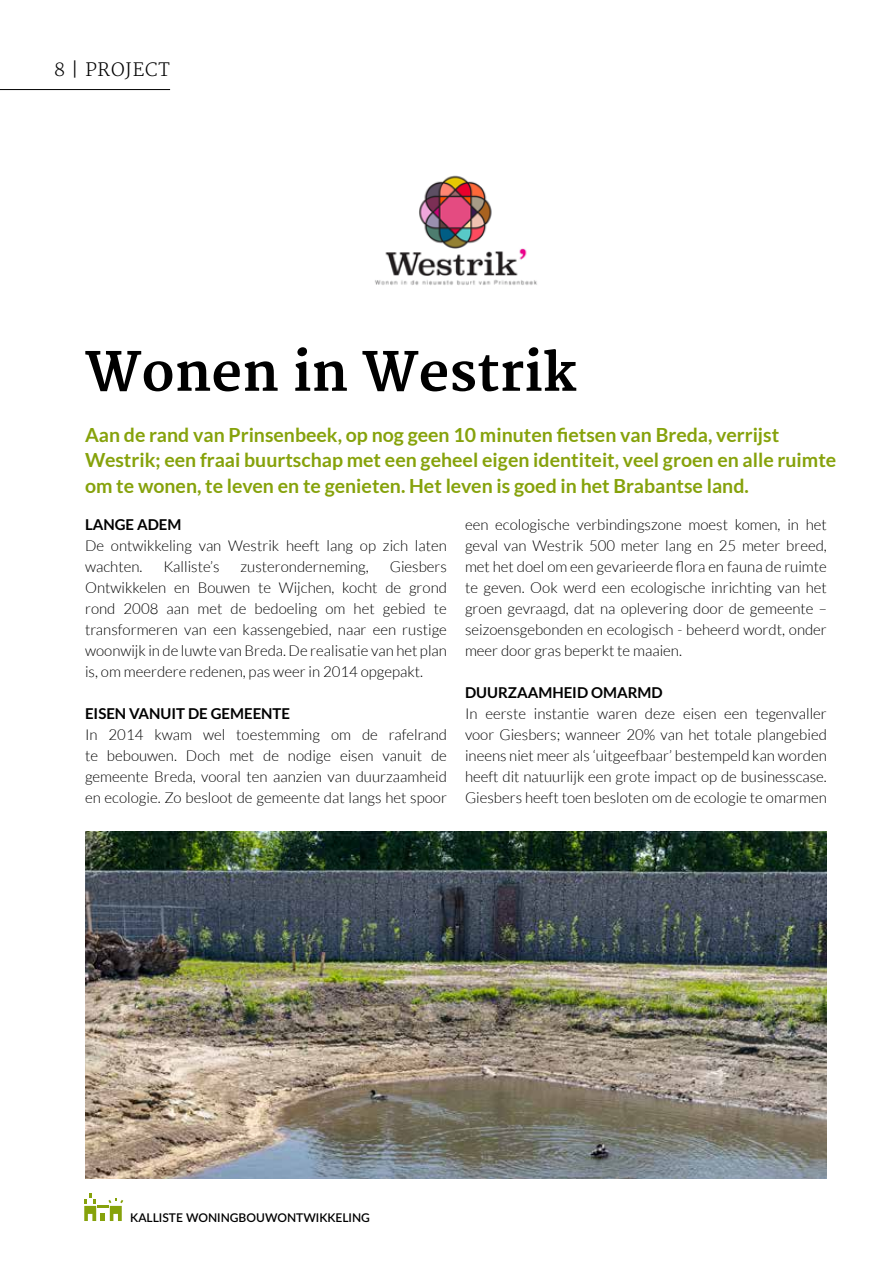
<style>
.page{position:relative;width:893px;height:1263px;background:#fff}
.page>*{position:absolute;margin:0;border:0;box-sizing:border-box;transform-origin:0 0}
.t1{font:700 52.5px "Merriweather";color:#000}
.t2{font:700 19.5px/25.5px "Lato";color:#86a20b}
.t3{font:300 18px "Merriweather";letter-spacing:.05em;color:#000}
.t4{font:300 15px/21px "Lato";color:#000;text-align:justify}
.t5{font:700 15px "Lato";color:#000}
.t6{font:600 12px "Lato";color:#000}
</style>
<div class="page">
<hr style="left:0;top:89px;width:170px;height:1px;background:#000">
<svg style="left:84px;top:1193px;width:39px;height:28px"></svg>
<img style="left:85px;top:831px;width:742px;height:348px">
<img style="left:375px;top:175px;width:162px;height:110px">
<p class="t3" style="left:54px;top:60px;width:117px">8 | PROJECT</p>
<h1 class="t1" style="left:85px;top:341px;width:493px">Wonen in Westrik</h1>
<p class="t2" style="left:85px;top:422px;width:753px">Aan de rand van Prinsenbeek, op nog geen 10 minuten fietsen van Breda, verrijst<br>Westrik; een fraai buurtschap met een geheel eigen identiteit, veel groen en alle ruimte om te wonen, te leven en te genieten. Het leven is goed in het Brabantse land.</p>
<p class="t5" style="left:85px;top:516px;width:98px">LANGE ADEM</p>
<p class="t4" style="left:85px;top:535px;width:363px">De ontwikkeling van Westrik heeft lang op zich laten wachten.</p>
<p class="t4" style="left:163px;top:556px;width:58px">Kalliste’s</p>
<p class="t4" style="left:241px;top:556px;width:130px">zusteronderneming,</p>
<p class="t4" style="left:85px;top:556px;width:363px;text-indent:305px">Giesbers Ontwikkelen en Bouwen te Wijchen, kocht de grond rond 2008 aan met de bedoeling om het gebied te transformeren van een kassengebied, naar een rustige woonwijk in de luwte van Breda. De realisatie van het plan is, om meerdere redenen, pas weer in 2014 opgepakt.</p>
<p class="t5" style="left:85px;top:705px;width:207px">EISEN VANUIT DE GEMEENTE</p>
<p class="t4" style="left:85px;top:724px;width:363px">In 2014 kwam wel toestemming om de rafelrand te bebouwen. Doch met de nodige eisen vanuit de gemeente Breda, vooral ten aanzien van duurzaamheid en ecologie. Zo besloot de gemeente dat langs het spoor</p>
<p class="t4" style="left:465px;top:514px;width:363px">een ecologische verbindingszone moest komen, in het geval van Westrik 500 meter lang en 25 meter breed, met het doel om een gevarieerde flora en fauna de ruimte te geven. Ook werd een ecologische inrichting van het groen gevraagd, dat na oplevering door de gemeente – seizoensgebonden en ecologisch - beheerd wordt, onder meer door gras beperkt te maaien.</p>
<p class="t5" style="left:465px;top:684px;width:199px">DUURZAAMHEID OMARMD</p>
<p class="t4" style="left:465px;top:703px;width:363px">In eerste instantie waren deze eisen een tegenvaller voor Giesbers; wanneer 20% van het totale plangebied ineens niet meer als ‘uitgeefbaar’ bestempeld kan worden heeft dit natuurlijk een grote impact op de businesscase.<br>Giesbers heeft toen besloten om de ecologie te omarmen</p>
<p class="t6" style="left:130px;top:1209px;width:241px">KALLISTE WONINGBOUWONTWIKKELING</p>
</div>
